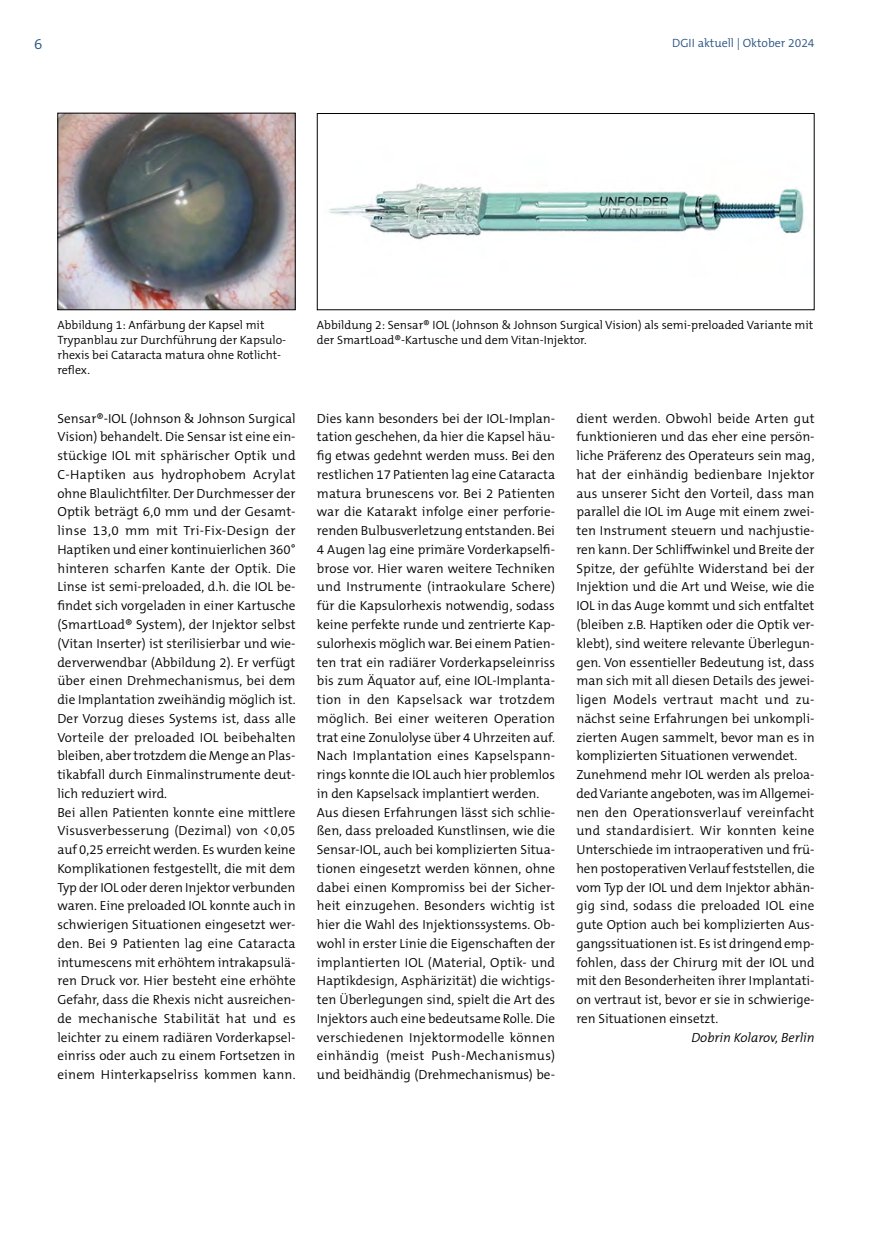
<style>
.page{position:relative;width:872px;height:1242px;background:#fff}
.page>*{position:absolute;margin:0;border:0;box-sizing:border-box;transform-origin:0 0}
.t1{font:300 15px "The Mix B W4";color:#2a5382}
.t2{font:300 13.2px/18.8px "The Mix B W4";color:#000}
.t3{font:italic 300 13.2px "The Mix B W4";color:#000}
.t4{font:300 12px/15px "The Mix B W4";color:#000}
.t5{font:300 12px "The Mix B W4";color:#2a5382}
</style>
<div class="page">
<img style="left:59px;top:115px;width:235px;height:193px">
<div style="left:57px;top:113px;width:239px;height:197px;border:1px solid #000"></div>
<img style="left:329px;top:183px;width:476px;height:57px">
<div style="left:317px;top:113px;width:497px;height:197px;border:1px solid #000"></div>
<p class="t1" style="left:34px;top:35px;width:10px">6</p>
<p class="t5" style="left:672px;top:35px;width:144px">DGII aktuell | Oktober 2024</p>
<p class="t4" style="left:57px;top:318px;width:229px">Abbildung 1: Anfärbung der Kapsel mit Trypanblau zur Durchführung der Kapsulo&shy;rhexis bei Cataracta matura ohne Rotlicht&shy;reflex.</p>
<p class="t4" style="left:317px;top:318px;width:498px">Abbildung 2: Sensar® IOL (Johnson &amp; Johnson Surgical Vision) als semi-preloaded Variante mit der SmartLoad®-Kartusche und dem Vitan-Injektor.</p>
<p class="t2" style="left:57px;top:409px;width:240px">Sensar®-IOL (Johnson &amp; Johnson Surgical Vision) behandelt. Die Sensar ist eine ein&shy;stückige IOL mit sphärischer Optik und C-Haptiken aus hydrophobem Acrylat ohne Blaulichtfilter. Der Durchmesser der Optik beträgt 6,0 mm und der Gesamt&shy;linse 13,0 mm mit Tri-Fix-Design der Haptiken und einer kontinuierlichen 360° hinteren scharfen Kante der Optik. Die Linse ist semi-preloaded, d.h. die IOL be&shy;findet sich vorgeladen in einer Kartusche (SmartLoad® System), der Injektor selbst (Vitan Inserter) ist sterilisierbar und wie&shy;derverwendbar (Abbildung 2). Er verfügt über einen Drehmechanismus, bei dem die Implantation zweihändig möglich ist.<br>Der Vorzug dieses Systems ist, dass alle Vorteile der preloaded IOL beibehalten bleiben, aber trotzdem die Menge an Plas&shy;tikabfall durch Einmalinstrumente deut&shy;lich reduziert wird.<br>Bei allen Patienten konnte eine mittlere Visusverbesserung (Dezimal) von &lt;0,05 auf 0,25 erreicht werden. Es wurden keine Komplikationen festgestellt, die mit dem Typ der IOL oder deren Injektor verbunden waren. Eine preloaded IOL konnte auch in schwierigen Situationen eingesetzt wer&shy;den. Bei 9 Patienten lag eine Cataracta intumescens mit erhöhtem intrakapsulä&shy;ren Druck vor. Hier besteht eine erhöhte Gefahr, dass die Rhexis nicht ausreichen&shy;de mechanische Stabilität hat und es leichter zu einem radiären Vorderkapsel&shy;einriss oder auch zu einem Fortsetzen in einem Hinterkapselriss kommen kann.</p>
<p class="t2" style="left:317px;top:409px;width:240px">Dies kann besonders bei der IOL-Implan&shy;tation geschehen, da hier die Kapsel häu&shy;fig etwas gedehnt werden muss. Bei den restlichen 17 Patienten lag eine Cataracta matura brunescens vor. Bei 2 Patienten war die Katarakt infolge einer perforie&shy;renden Bulbusverletzung entstanden. Bei 4 Augen lag eine primäre Vorderkapselfi&shy;brose vor. Hier waren weitere Techniken und Instrumente (intraokulare Schere) für die Kapsulorhexis notwendig, sodass keine perfekte runde und zentrierte Kap&shy;sulorhexis möglich war. Bei einem Patien&shy;ten trat ein radiärer Vorderkapseleinriss bis zum Äquator auf, eine IOL-Implanta&shy;tion in den Kapselsack war trotzdem möglich. Bei einer weiteren Operation trat eine Zonulolyse über 4 Uhrzeiten auf.<br>Nach Implantation eines Kapselspann&shy;rings konnte die IOL auch hier problemlos in den Kapselsack implantiert werden.<br>Aus diesen Erfahrungen lässt sich schlie&shy;ßen, dass preloaded Kunstlinsen, wie die Sensar-IOL, auch bei komplizierten Situa&shy;tionen eingesetzt werden können, ohne dabei einen Kompromiss bei der Sicher&shy;heit einzugehen. Besonders wichtig ist hier die Wahl des Injektionssystems. Ob&shy;wohl in erster Linie die Eigenschaften der implantierten IOL (Material, Optik- und Haptikdesign, Asphärizität) die wichtigs&shy;ten Überlegungen sind, spielt die Art des Injektors auch eine bedeutsame Rolle. Die verschiedenen Injektormodelle können einhändig (meist Push-Mechanismus) und beidhändig (Drehmechanismus) be-</p>
<p class="t2" style="left:576px;top:409px;width:240px">dient werden. Obwohl beide Arten gut funktionieren und das eher eine persön&shy;liche Präferenz des Operateurs sein mag, hat der einhändig bedienbare Injektor aus unserer Sicht den Vorteil, dass man parallel die IOL im Auge mit einem zwei&shy;ten Instrument steuern und nachjustie&shy;ren kann. Der Schliffwinkel und Breite der Spitze, der gefühlte Widerstand bei der Injektion und die Art und Weise, wie die IOL in das Auge kommt und sich entfaltet (bleiben z.B. Haptiken oder die Optik ver&shy;klebt), sind weitere relevante Überlegun&shy;gen. Von essentieller Bedeutung ist, dass man sich mit all diesen Details des jewei&shy;ligen Models vertraut macht und zu&shy;nächst seine Erfahrungen bei unkompli&shy;zierten Augen sammelt, bevor man es in komplizierten Situationen verwendet.<br>Zunehmend mehr IOL werden als preloa&shy;ded Variante angeboten, was im Allgemei&shy;nen den Operationsverlauf vereinfacht und standardisiert. Wir konnten keine Unterschiede im intraoperativen und frü&shy;hen postoperativen Verlauf feststellen, die vom Typ der IOL und dem Injektor abhän&shy;gig sind, sodass die preloaded IOL eine gute Option auch bei komplizierten Aus&shy;gangssituationen ist. Es ist dringend emp&shy;fohlen, dass der Chirurg mit der IOL und mit den Besonderheiten ihrer Implantati&shy;on vertraut ist, bevor er sie in schwierige&shy;ren Situationen einsetzt.</p>
<p class="t3" style="left:691px;top:1029px;width:125px">Dobrin Kolarov, Berlin</p>
</div>
